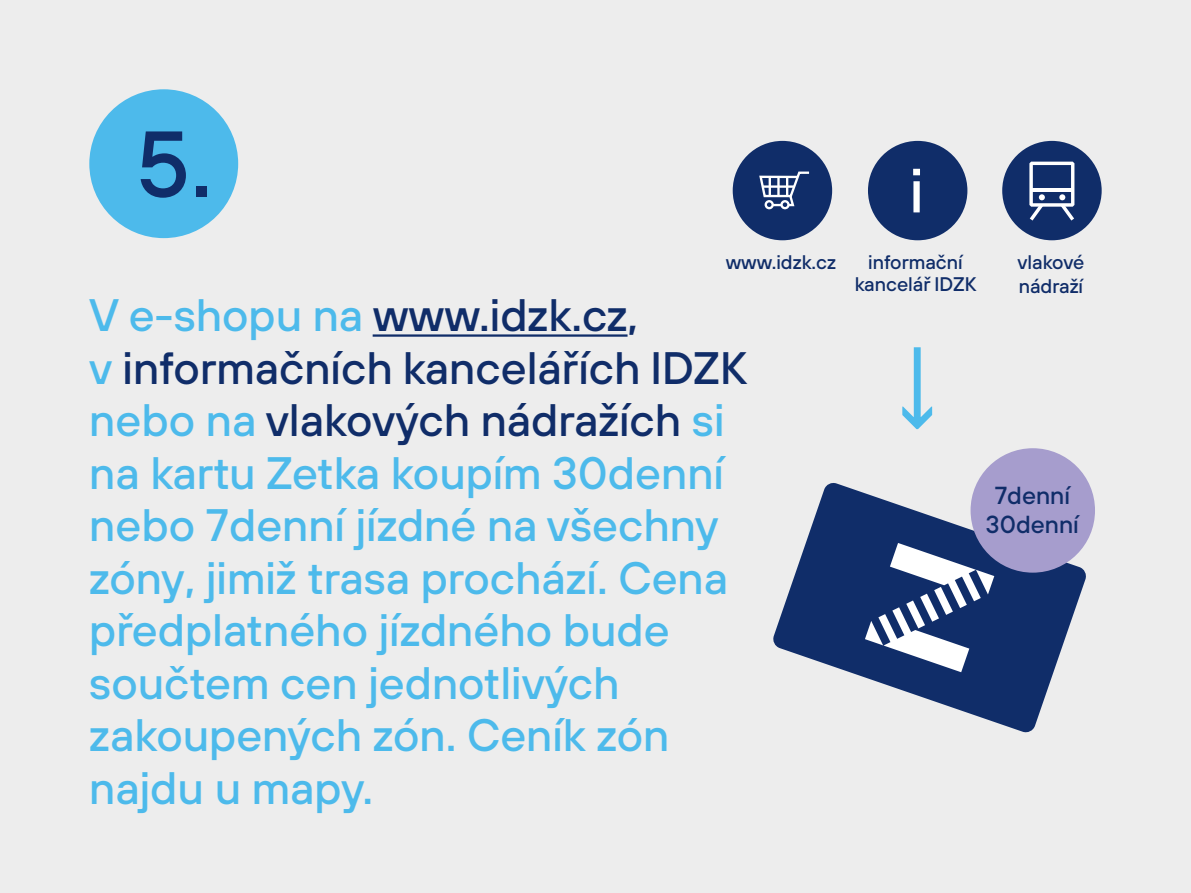
<style>
.page{position:relative;width:1191px;height:893px;background:#ededed}
.page>*{position:absolute;margin:0;border:0;box-sizing:border-box;transform-origin:0 0}
.t1{font:500 93.45px "TT Hoves";color:#102d69}
.t2{font:500 45.5px/52.5px "TT Hoves";color:#4dbaeb}
.t3{font:500 24.5px/28.7px "TT Hoves";color:#102d69;text-align:center}
.t4{font:500 19.6px/22.1px "TT Hoves";color:#102d69;text-align:center}
.s1{color:#102d69}
</style>
<div class="page">
<hr style="left:373px;top:334px;width:254px;height:3px;background:#102d69">
<div style="left:89px;top:89px;width:149px;height:149px;background:#4dbaeb;border-radius:50%"></div>
<div style="left:732px;top:141px;width:100px;height:99px;background:#102d69;border-radius:50%"></div>
<svg style="left:759px;top:171px;width:51px;height:36px"></svg>
<svg style="left:765px;top:201px;width:7px;height:7px"></svg>
<div style="left:764px;top:200px;width:10px;height:9px;border:2px solid #fff;border-radius:50%"></div>
<div style="left:781px;top:201px;width:7px;height:7px;background:#102d69;border-radius:50%"></div>
<div style="left:780px;top:200px;width:9px;height:9px;border:2px solid #fff;border-radius:50%"></div>
<div style="left:868px;top:141px;width:99px;height:99px;background:#102d69;border-radius:50%"></div>
<div style="left:913px;top:181px;width:6px;height:31px;background:#fff"></div>
<div style="left:913px;top:169px;width:7px;height:6px;background:#fff"></div>
<div style="left:1002px;top:141px;width:99px;height:99px;background:#102d69;border-radius:50%"></div>
<svg style="left:1029px;top:162px;width:45px;height:59px"></svg>
<svg style="left:1038px;top:194px;width:7px;height:6px"></svg>
<svg style="left:773px;top:483px;width:314px;height:250px;fill:#102d69"></svg>
<svg style="left:865px;top:543px;width:129px;height:129px;background:#5c7099"></svg>
<svg style="left:902px;top:347px;width:30px;height:82px"></svg>
<div style="left:970px;top:448px;width:125px;height:125px;background:#a69dcd;border-radius:50%"></div>
<h1 class="t1" style="left:136px;top:104px;width:77px">5.</h1>
<p class="t4" style="left:725px;top:251px;width:112px">www.idzk.cz</p>
<p class="t4" style="left:854px;top:251px;width:123px">informační kancelář IDZK</p>
<p class="t4" style="left:1017px;top:250px;width:69px;line-height:23.8px;text-align:left">vlakové nádraží</p>
<p class="t2" style="left:89px;top:288px;width:659px">V e-shopu na <span class="s1">www.idzk.cz,<br></span>v <span class="s1">informačních kancelářích IDZK </span>nebo na <span class="s1">vlakových nádražích</span> si na kartu Zetka koupím 30denní nebo 7denní jízdné na všechny zóny, jimiž trasa prochází. Cena předplatného jízdného bude součtem cen jednotlivých zakoupených zón. Ceník zón najdu u mapy.</p>
<p class="t3" style="left:986px;top:481px;width:94px">7denní<br>30denní</p>
</div>
